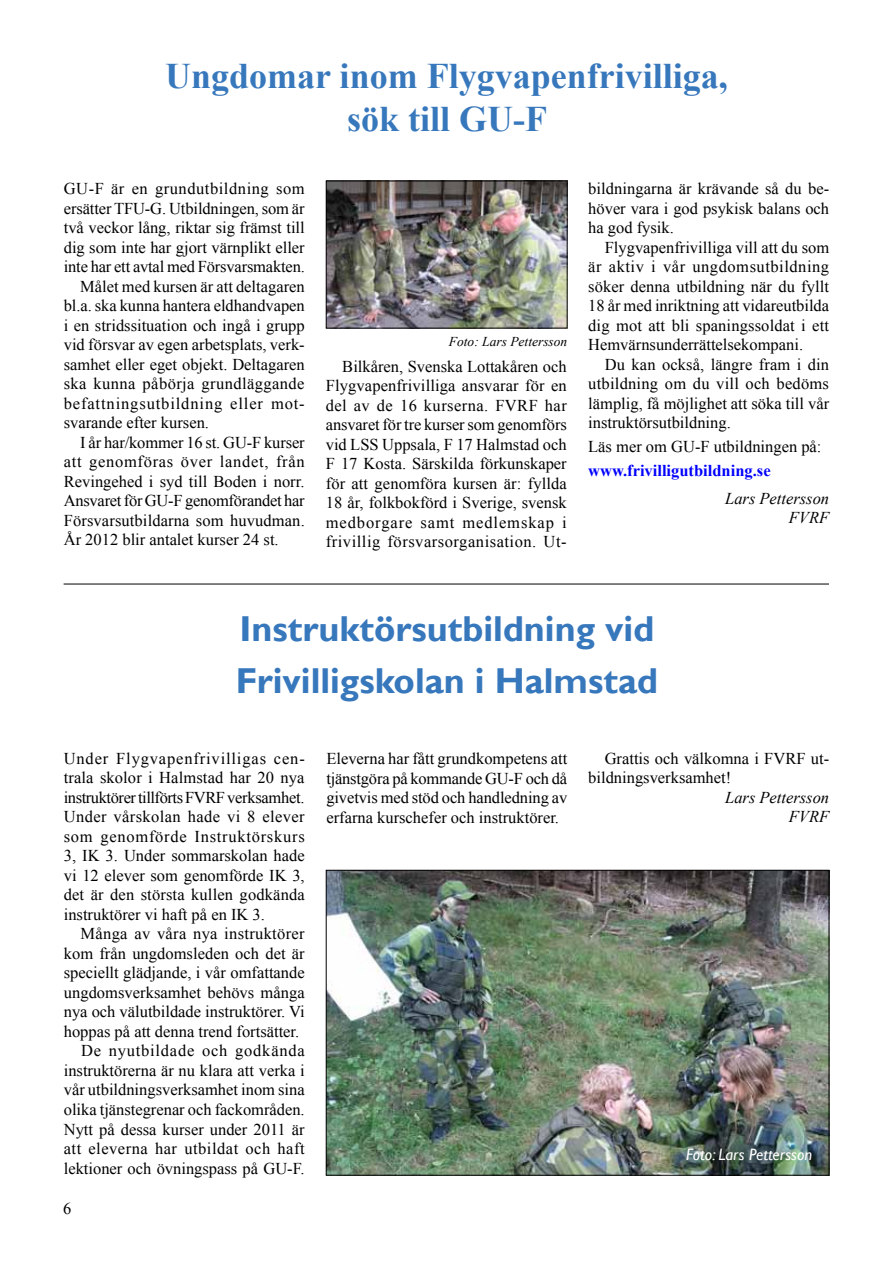
<style>
.page{position:relative;width:893px;height:1263px;background:#fff}
.page>*{position:absolute;margin:0;border:0;box-sizing:border-box;transform-origin:0 0}
.t1{font:700 36px/51.6px "Gill Sans";color:#3777bc}
.t2{font:700 36px/43.2px "Times New Roman";color:#3777bc;text-align:center}
.t3{font:16.5px/19.5px "Times New Roman";color:#000;text-align:justify}
.t4{font:16.5px "Times New Roman";letter-spacing:.03em;color:#000}
.t5{font:italic 16.5px/19.5px "Times New Roman";color:#000;text-align:right}
.t6{font:16.5px "Times New Roman";letter-spacing:.055em;color:#000}
.t7{font:16.5px "Times New Roman";letter-spacing:.025em;color:#000}
.t8{font:16.5px "Times New Roman";letter-spacing:.04em;color:#000}
.t9{font:16.5px "Times New Roman";letter-spacing:.02em;color:#000}
.t10{font:700 16.5px "Times New Roman";color:#00f}
.t11{font:16.5px "Times New Roman";letter-spacing:.045em;color:#000}
.t12{font:italic 16.5px "Gill Sans";color:#fff}
.t13{font:italic 13.5px "Times New Roman";color:#000}
</style>
<div class="page">
<img style="left:328px;top:872px;width:499px;height:301px">
<div style="left:326px;top:870px;width:503px;height:305px;border:1px solid #000"></div>
<img style="left:328px;top:183px;width:237px;height:143px">
<div style="left:326px;top:181px;width:241px;height:147px;border:1px solid #000"></div>
<hr style="left:64px;top:584px;width:765px;height:1px;background:#000">
<h1 class="t2" style="left:165px;top:54px;width:564px">Ungdomar inom Flygvapenfrivilliga, sök till GU-F</h1>
<p class="t4" style="left:64px;top:178px;width:242px">GU-F är en grundutbildning som</p>
<p class="t3" style="left:64px;top:198px;width:242px">ersätter TFU-G. Utbildningen, som är</p>
<p class="t3" style="left:64px;top:218px;width:242px">två veckor lång, riktar sig främst till</p>
<p class="t3" style="left:64px;top:237px;width:242px">dig som inte har gjort värnplikt eller</p>
<p class="t3" style="left:64px;top:257px;width:243px">inte har ett avtal med Försvarsmakten.</p>
<p class="t3" style="left:80px;top:276px;width:226px">Målet med kursen är att deltagaren</p>
<p class="t3" style="left:64px;top:296px;width:242px">bl.a. ska kunna hantera eldhandvapen</p>
<p class="t3" style="left:64px;top:315px;width:242px">i en stridssituation och ingå i grupp</p>
<p class="t3" style="left:64px;top:335px;width:241px">vid försvar av egen arbetsplats, verk-</p>
<p class="t3" style="left:64px;top:354px;width:242px">samhet eller eget objekt. Deltagaren</p>
<p class="t7" style="left:64px;top:373px;width:242px">ska kunna påbörja grundläggande</p>
<p class="t6" style="left:64px;top:392px;width:241px">befattningsutbildning eller mot-</p>
<p class="t3" style="left:64px;top:413px;width:147px">svarande efter kursen.</p>
<p class="t3" style="left:80px;top:432px;width:226px">I år har/kommer 16 st. GU-F kurser</p>
<p class="t8" style="left:64px;top:451px;width:242px">att genomföras över landet, från</p>
<p class="t3" style="left:64px;top:471px;width:242px">Revingehed i syd till Boden i norr.</p>
<p class="t3" style="left:64px;top:491px;width:242px">Ansvaret för GU-F genomförandet har</p>
<p class="t3" style="left:64px;top:510px;width:242px">Försvarsutbildarna som huvudman.</p>
<p class="t3" style="left:64px;top:530px;width:216px">År 2012 blir antalet kurser 24 st.</p>
<p class="t13" style="left:449px;top:333px;width:120px">Foto: Lars Pettersson</p>
<p class="t3" style="left:326px;top:356px;width:243px;text-indent:16px">Bilkåren, Svenska Lottakåren och Flygvapenfrivilliga ansvarar för en del av de 16 kurserna. FVRF har ansvaret för tre kurser som genomförs vid LSS Uppsala, F 17 Halmstad och F 17 Kosta. Särskilda förkunskaper för att genomföra kursen är: fyllda 18 år, folkbokförd i Sverige, svensk medborgare samt medlemskap i frivillig försvarsorganisation. Ut-</p>
<p class="t3" style="left:588px;top:179px;width:242px">bildningarna är krävande så du be&shy;höver vara i god psykisk balans och ha god fysik.</p>
<p class="t3" style="left:588px;top:237px;width:242px;text-indent:16px">Flygvapenfrivilliga vill att du som är aktiv i vår ungdomsutbildning söker denna utbildning när du fyllt 18 år med inriktning att vidareutbilda dig mot att bli spaningssoldat i ett Hemvärnsunderrättelsekompani.</p>
<p class="t3" style="left:588px;top:354px;width:242px;text-indent:17px">Du kan också, längre fram i din utbildning om du vill och bedöms lämplig, få möjlighet att söka till vår instruktörsutbildning.</p>
<p class="t3" style="left:588px;top:436px;width:235px">Läs mer om GU-F utbildningen på:</p>
<p class="t10" style="left:588px;top:459px;width:184px">www.frivilligutbildning.se</p>
<p class="t5" style="left:725px;top:488px;width:106px">Lars Pettersson<br>FVRF</p>
<h1 class="t1" style="left:236px;top:604px;width:424px">Instruktörsutbildning vid<br>Frivilligskolan i Halmstad</h1>
<p class="t3" style="left:64px;top:748px;width:243px">Under Flygvapenfrivilligas cen&shy;trala skolor i Halmstad har 20 nya instruktörer tillförts FVRF verksamhet.<br>Under vårskolan hade vi 8 elever som genomförde Instruktörskurs 3, IK 3. Under sommarskolan hade vi 12 elever som genomförde IK 3, det är den största kullen godkända instruktörer vi haft på en IK 3.</p>
<p class="t9" style="left:81px;top:923px;width:226px">Många av våra nya instruktörer</p>
<p class="t3" style="left:64px;top:943px;width:242px">kom från ungdomsleden och det är</p>
<p class="t3" style="left:64px;top:963px;width:242px">speciellt glädjande, i vår omfattande</p>
<p class="t3" style="left:64px;top:982px;width:243px">ungdomsverksamhet behövs många</p>
<p class="t3" style="left:64px;top:1002px;width:242px">nya och välutbildade instruktörer. Vi</p>
<p class="t3" style="left:64px;top:1021px;width:237px">hoppas på att denna trend fortsätter.</p>
<p class="t11" style="left:81px;top:1040px;width:225px">De nyutbildade och godkända</p>
<p class="t3" style="left:64px;top:1060px;width:242px">instruktörerna är nu klara att verka i</p>
<p class="t3" style="left:64px;top:1080px;width:242px">vår utbildningsverksamhet inom sina</p>
<p class="t3" style="left:64px;top:1099px;width:242px">olika tjänstegrenar och fackområden.</p>
<p class="t3" style="left:64px;top:1119px;width:242px">Nytt på dessa kurser under 2011 är</p>
<p class="t4" style="left:64px;top:1137px;width:242px">att eleverna har utbildat och haft</p>
<p class="t3" style="left:64px;top:1158px;width:242px">lektioner och övningspass på GU-F.</p>
<p class="t3" style="left:63px;top:1199px;width:10px">6</p>
<p class="t3" style="left:326px;top:749px;width:242px">Eleverna har fått grundkompetens att tjänstgöra på kommande GU-F och då givetvis med stöd och handledning av erfarna kurschefer och instruktörer.</p>
<p class="t3" style="left:588px;top:748px;width:241px;text-indent:16px">Grattis och välkomna i FVRF ut&shy;bildningsverksamhet!</p>
<p class="t5" style="left:725px;top:787px;width:106px">Lars Pettersson<br>FVRF</p>
<p class="t12" style="left:686px;top:1145px;width:127px">Foto: Lars Pettersson</p>
</div>
